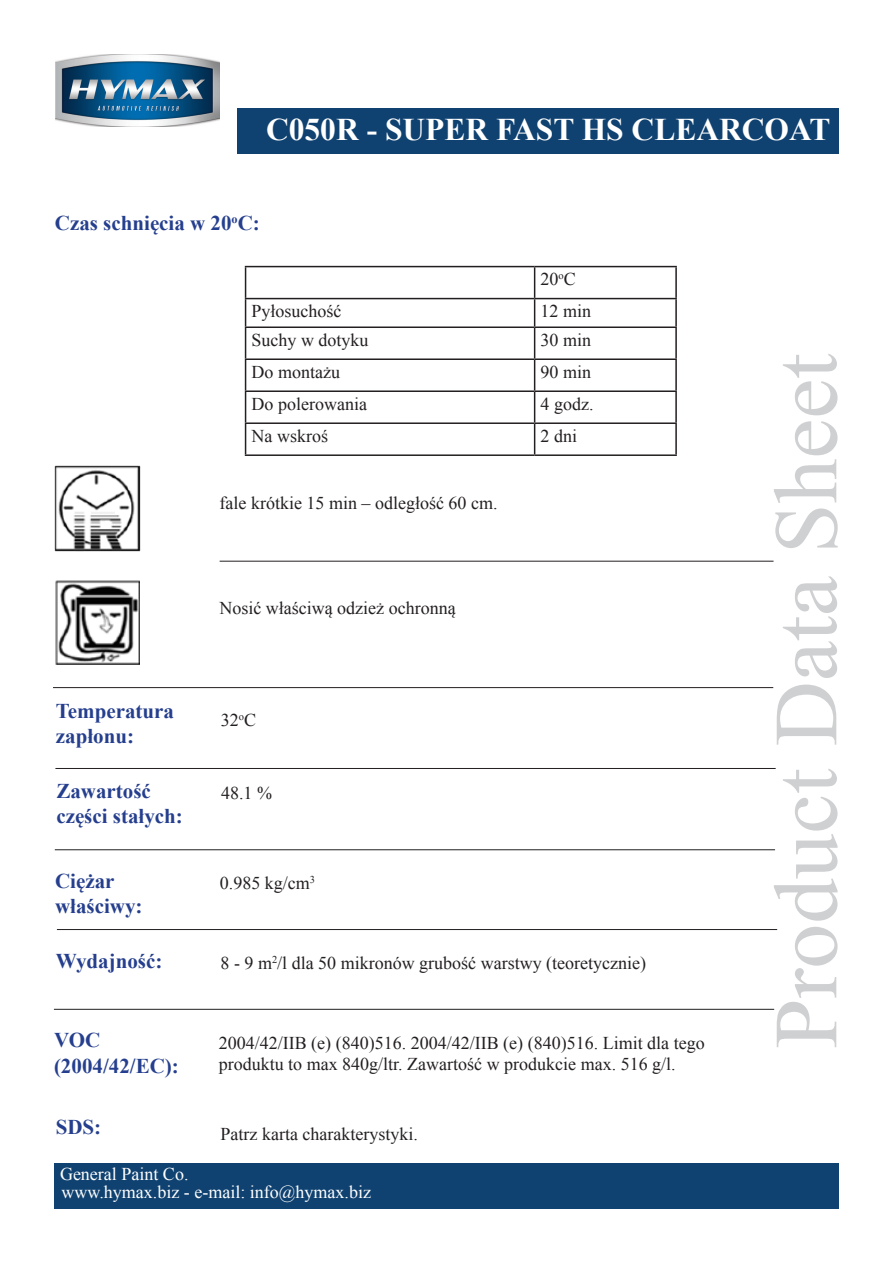
<style>
.page{position:relative;width:893px;height:1263px;background:#fff}
.page>*{position:absolute;margin:0;border:0;box-sizing:border-box;transform-origin:0 0}
.t1{font:90px "Times New Roman";color:#cfd0d2}
.t2{font:700 31.5px "Times New Roman";color:#fff}
.t3{font:700 21px/25.2px "Times New Roman";color:#253f8e}
.t4{font:18px/21.6px "Times New Roman";color:#231f20}
.t5{font:18px "Times New Roman";color:#fff}
</style>
<div class="page">
<div style="left:54px;top:1163px;width:785px;height:46px;background:#104271"></div>
<hr style="left:55px;top:768px;width:721px;height:1px;background:#231f20">
<hr style="left:220px;top:561px;width:553px;height:1px;background:#231f20">
<hr style="left:53px;top:687px;width:720px;height:1px;background:#231f20">
<hr style="left:55px;top:849px;width:720px;height:1px;background:#231f20">
<hr style="left:54px;top:1009px;width:720px;height:1px;background:#231f20">
<hr style="left:57px;top:929px;width:720px;height:1px;background:#231f20">
<img style="left:56px;top:54px;width:164px;height:72px">
<img style="left:56px;top:580px;width:84px;height:84px">
<img style="left:54px;top:465px;width:86px;height:87px">
<hr style="left:245px;top:266px;width:290px;height:1px;background:#231f20">
<hr style="left:245px;top:267px;width:1px;height:31px;background:#231f20">
<hr style="left:535px;top:266px;width:142px;height:1px;background:#231f20">
<hr style="left:534px;top:267px;width:1px;height:31px;background:#231f20">
<hr style="left:675px;top:267px;width:2px;height:31px;background:#231f20">
<hr style="left:245px;top:298px;width:290px;height:1px;background:#231f20">
<svg style="left:245px;top:299px;width:1px;height:27px"></svg>
<hr style="left:535px;top:298px;width:142px;height:1px;background:#231f20">
<svg style="left:534px;top:299px;width:1px;height:27px"></svg>
<hr style="left:675px;top:299px;width:2px;height:27px;background:#231f20">
<hr style="left:245px;top:326px;width:290px;height:2px;background:#231f20">
<hr style="left:245px;top:328px;width:1px;height:30px;background:#231f20">
<hr style="left:535px;top:326px;width:142px;height:2px;background:#231f20">
<hr style="left:534px;top:328px;width:1px;height:30px;background:#231f20">
<hr style="left:675px;top:328px;width:2px;height:30px;background:#231f20">
<hr style="left:245px;top:358px;width:290px;height:2px;background:#231f20">
<hr style="left:245px;top:360px;width:1px;height:30px;background:#231f20">
<hr style="left:535px;top:358px;width:142px;height:2px;background:#231f20">
<hr style="left:534px;top:360px;width:1px;height:30px;background:#231f20">
<hr style="left:675px;top:360px;width:2px;height:30px;background:#231f20">
<hr style="left:245px;top:390px;width:290px;height:2px;background:#231f20">
<hr style="left:245px;top:392px;width:1px;height:30px;background:#231f20">
<hr style="left:535px;top:390px;width:142px;height:2px;background:#231f20">
<hr style="left:534px;top:392px;width:1px;height:30px;background:#231f20">
<hr style="left:675px;top:392px;width:2px;height:30px;background:#231f20">
<hr style="left:245px;top:422px;width:290px;height:2px;background:#231f20">
<hr style="left:245px;top:424px;width:1px;height:30px;background:#231f20">
<hr style="left:535px;top:422px;width:142px;height:2px;background:#231f20">
<hr style="left:534px;top:424px;width:1px;height:30px;background:#231f20">
<hr style="left:675px;top:424px;width:2px;height:30px;background:#231f20">
<hr style="left:245px;top:454px;width:290px;height:2px;background:#231f20">
<hr style="left:535px;top:454px;width:142px;height:2px;background:#231f20">
<div style="left:237px;top:108px;width:602px;height:45px;background:#104271"></div>
<p class="t2" style="left:266px;top:108px;width:566px">C050R - SUPER FAST HS CLEARCOAT</p>
<p class="t3" style="left:55px;top:210px;width:207px">Czas schnięcia w 20<sup>o</sup>C:</p>
<p class="t4" style="left:541px;top:268px;width:37px">20<sup>o</sup>C</p>
<p class="t4" style="left:252px;top:300px;width:91px">Pyłosuchość</p>
<p class="t4" style="left:541px;top:300px;width:52px">12 min</p>
<p class="t4" style="left:252px;top:329px;width:118px">Suchy w dotyku</p>
<p class="t4" style="left:541px;top:329px;width:52px">30 min</p>
<p class="t4" style="left:252px;top:361px;width:90px">Do montażu</p>
<p class="t4" style="left:541px;top:361px;width:52px">90 min</p>
<p class="t4" style="left:252px;top:393px;width:117px">Do polerowania</p>
<p class="t4" style="left:541px;top:393px;width:54px">4 godz.</p>
<p class="t4" style="left:252px;top:425px;width:78px">Na wskroś</p>
<p class="t4" style="left:541px;top:425px;width:38px">2 dni</p>
<p class="t4" style="left:220px;top:492px;width:279px">fale krótkie 15 min – odległość 60 cm.</p>
<p class="t3" style="left:56px;top:698px;width:120px">Temperatura zapłonu:</p>
<p class="t3" style="left:56px;top:778px;width:128px">Zawartość części stałych:</p>
<p class="t3" style="left:55px;top:868px;width:61px">Ciężar</p>
<p class="t3" style="left:55px;top:893px;width:89px">właściwy:</p>
<p class="t3" style="left:56px;top:947px;width:108px">Wydajność:</p>
<p class="t3" style="left:54px;top:1027px;width:48px">VOC</p>
<p class="t3" style="left:54px;top:1052px;width:126px">(2004/42/EC):</p>
<p class="t3" style="left:56px;top:1114px;width:47px">SDS:</p>
<p class="t4" style="left:219px;top:597px;width:238px">Nosić właściwą odzież ochronną</p>
<p class="t4" style="left:221px;top:709px;width:37px">32<sup>o</sup>C</p>
<p class="t4" style="left:221px;top:782px;width:52px">48.1 %</p>
<p class="t4" style="left:220px;top:872px;width:97px">0.985 kg/cm<sup>3</sup></p>
<p class="t4" style="left:221px;top:952px;width:427px">8 - 9 m<sup>2</sup>/l dla 50 mikronów grubość warstwy (teoretycznie)</p>
<p class="t4" style="left:219px;top:1032px;width:487px">2004/42/IIB (e) (840)516. 2004/42/IIB (e) (840)516. Limit dla tego produktu to max 840g/ltr. Zawartość w produkcie max. 516 g/l.</p>
<p class="t4" style="left:221px;top:1123px;width:199px">Patrz karta charakterystyki.</p>
<p class="t5" style="left:60px;top:1162px;width:130px">General Paint Co.</p>
<p class="t5" style="left:62px;top:1180px;width:311px">www.hymax.biz - e-mail: info@hymax.biz</p>
<p class="t1" style="left:746px;top:1049px;width:696px;rotate:-90deg">Product Data Sheet</p>
</div>
